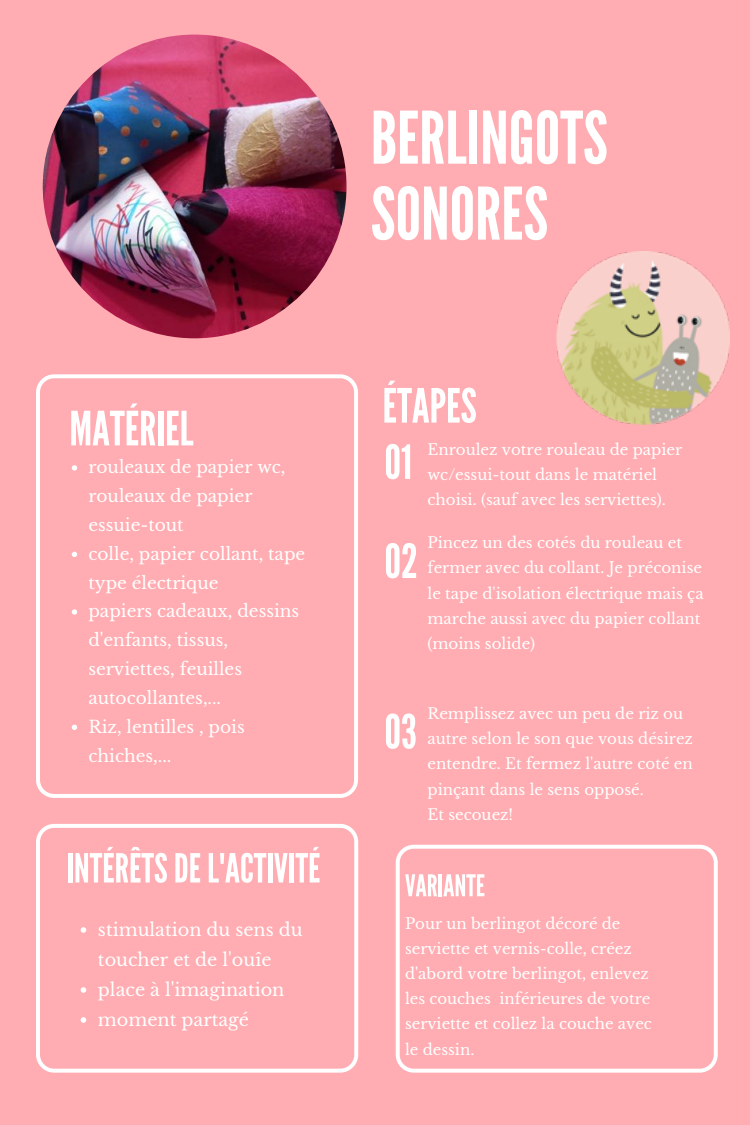
<style>
.page{position:relative;width:750px;height:1125px;background:#ffadb2}
.page>*{position:absolute;margin:0;border:0;box-sizing:border-box;transform-origin:0 0}
.t1{font:17.62px/30px "Libre Baskerville";color:#fff}
.t2{font:17px/28.9px "Libre Baskerville";color:#fff}
.t3{font:15px/25.2px "Libre Baskerville";color:#fff}
</style>
<div class="page">
<svg style="left:36px;top:374px;width:322px;height:424px"></svg>
<svg style="left:36px;top:824px;width:322px;height:249px"></svg>
<svg style="left:71px;top:403px;width:84px;height:42px"></svg>
<div style="left:158px;top:411px;width:5px;height:34px;background:#fff"></div>
<svg style="left:167px;top:411px;width:26px;height:34px"></svg>
<hr style="left:68px;top:853px;width:4px;height:29px;background:#fff">
<svg style="left:75px;top:847px;width:92px;height:36px"></svg>
<svg style="left:175px;top:853px;width:25px;height:29px"></svg>
<svg style="left:209px;top:853px;width:57px;height:30px"></svg>
<hr style="left:268px;top:853px;width:4px;height:29px;background:#fff">
<svg style="left:274px;top:853px;width:14px;height:29px"></svg>
<hr style="left:290px;top:853px;width:4px;height:29px;background:#fff">
<svg style="left:296px;top:847px;width:24px;height:35px"></svg>
<svg style="left:384px;top:381px;width:92px;height:42px"></svg>
<svg style="left:374px;top:111px;width:92px;height:53px"></svg>
<div style="left:470px;top:111px;width:7px;height:53px;background:#fff"></div>
<svg style="left:483px;top:110px;width:124px;height:54px"></svg>
<svg style="left:372px;top:186px;width:175px;height:54px"></svg>
<svg style="left:81px;top:927px;width:5px;height:6px"></svg>
<svg style="left:81px;top:987px;width:5px;height:6px"></svg>
<svg style="left:81px;top:1017px;width:5px;height:6px"></svg>
<svg style="left:386px;top:444px;width:24px;height:35px"></svg>
<svg style="left:386px;top:543px;width:30px;height:35px"></svg>
<svg style="left:386px;top:713px;width:30px;height:36px"></svg>
<img style="left:43px;top:35px;width:304px;height:303px;border-radius:50%">
<img style="left:557px;top:252px;width:172px;height:172px">
<svg style="left:72px;top:465px;width:5px;height:6px"></svg>
<svg style="left:72px;top:552px;width:5px;height:5px"></svg>
<svg style="left:72px;top:609px;width:5px;height:6px"></svg>
<svg style="left:72px;top:725px;width:5px;height:5px"></svg>
<svg style="left:396px;top:845px;width:322px;height:228px"></svg>
<svg style="left:405px;top:874px;width:32px;height:22px"></svg>
<hr style="left:439px;top:874px;width:3px;height:22px;background:#fff">
<svg style="left:444px;top:874px;width:40px;height:22px"></svg>
<p class="t2" style="left:88px;top:453px;width:218px">rouleaux de papier wc, rouleaux de papier essuie-tout<br>colle, papier collant, tape type électrique<br>papiers cadeaux, dessins d'enfants, tissus, serviettes, feuilles autocollantes,...<br>Riz, lentilles , pois chiches,...</p>
<p class="t1" style="left:98px;top:914px;width:206px">stimulation du sens du toucher et de l'ouîe place à l'imagination moment partagé</p>
<p class="t3" style="left:428px;top:437px;width:256px">Enroulez votre rouleau de papier wc/essui-tout dans le matériel choisi. (sauf avec les serviettes).</p>
<p class="t3" style="left:428px;top:530px;width:278px">Pincez un des cotés du rouleau et fermer avec du collant. Je préconise le tape d'isolation électrique mais ça marche aussi avec du papier collant (moins solide)</p>
<p class="t3" style="left:428px;top:701px;width:267px">Remplissez avec un peu de riz ou autre selon le son que vous désirez entendre. Et fermez l'autre coté en pinçant dans le sens opposé.<br>Et secouez!</p>
<p class="t3" style="left:405px;top:911px;width:248px">Pour un berlingot décoré de serviette et vernis-colle, créez d'abord votre berlingot, enlevez les couches inférieures de votre serviette et collez la couche avec le dessin.</p>
</div>
